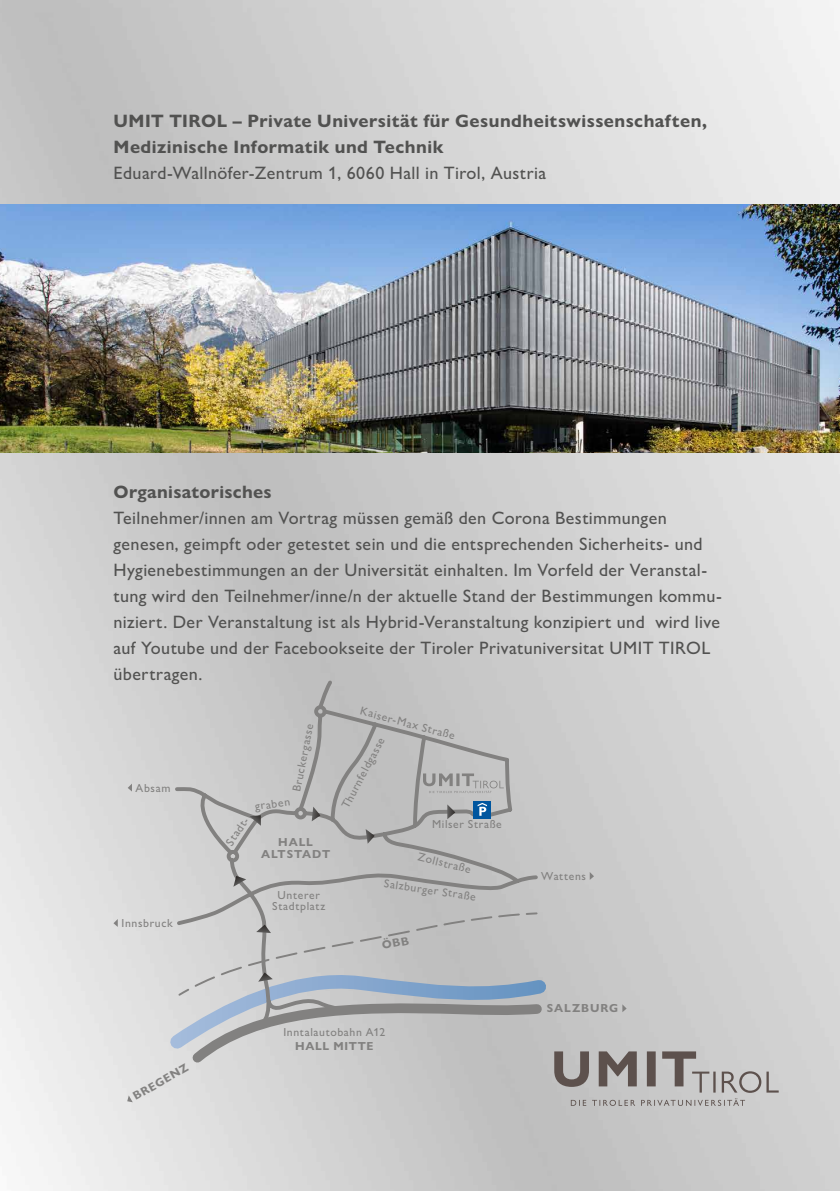
<style>
.page{position:relative;width:840px;height:1191px;background:#fff}
.page>*{position:absolute;margin:0;border:0;box-sizing:border-box;transform-origin:0 0}
.t1{font:500 18px/26px "Gill Sans Nova";letter-spacing:.02em;color:#525251}
.t2{font:700 18px/26px "Gill Sans Nova";letter-spacing:.025em;color:#525251}
.t3{font:500 11.6px/11.6px "Gill Sans Nova";letter-spacing:.055em;color:#828180;text-align:center}
.t4{font:700 11.6px/11.6px "Gill Sans Nova";letter-spacing:.07em;color:#828180;text-align:center}
</style>
<div class="page">
<img style="left:0;top:0;width:839px;height:1191px">
<img style="left:0;top:205px;width:839px;height:247px">
<svg style="left:570px;top:1098px;width:174px;height:8px"></svg>
<svg style="left:173px;top:677px;width:366px;height:234px;background:#c0c0c0"></svg>
<svg style="left:128px;top:783px;width:4px;height:8px"></svg>
<svg style="left:113px;top:919px;width:5px;height:8px"></svg>
<svg style="left:589px;top:872px;width:4px;height:8px"></svg>
<svg style="left:127px;top:1095px;width:6px;height:7px"></svg>
<div style="left:473px;top:801px;width:17px;height:17px;background:#00569f"></div>
<svg style="left:477px;top:803px;width:9px;height:12px"></svg>
<svg style="left:233px;top:876px;width:13px;height:10px"></svg>
<svg style="left:249px;top:815px;width:12px;height:10px"></svg>
<svg style="left:311px;top:806px;width:9px;height:15px"></svg>
<svg style="left:365px;top:829px;width:9px;height:14px"></svg>
<svg style="left:447px;top:804px;width:8px;height:15px"></svg>
<svg style="left:158px;top:911px;width:620px;height:181px;background:#c1c3c4"></svg>
<p class="t2" style="left:113px;top:107px;width:594px">UMIT TIROL – Private Universität für Gesundheitswissenschaften,<br>Medizinische Informatik und Technik</p>
<p class="t1" style="left:113px;top:159px;width:434px">Eduard-Wallnöfer-Zentrum 1, 6060 Hall in Tirol, Austria</p>
<p class="t2" style="left:113px;top:479px;width:160px">Organisatorisches</p>
<p class="t1" style="left:113px;top:505px;width:609px">Teilnehmer/innen am Vortrag müssen gemäß den Corona Bestimmungen genesen, geimpft oder getestet sein und die entsprechenden Sicherheits- und Hygienebestimmungen an der Universität einhalten. Im Vorfeld der Veranstal&shy;tung wird den Teilnehmer/inne/n der aktuelle Stand der Bestimmungen kommu&shy;niziert. Der Veranstaltung ist als Hybrid-Veranstaltung konzipiert und wird live auf Youtube und der Facebookseite der Tiroler Privatuniversitat UMIT TIROL übertragen.</p>
<p class="t3" style="left:362px;top:705px;width:99px;rotate:15deg">Kaiser-Max Straße</p>
<p class="t3" style="left:290px;top:790px;width:71px;rotate:-79deg">Bruckergasse</p>
<p class="t3" style="left:339px;top:804px;width:80px;rotate:-62deg">Thurnfeldgasse</p>
<p class="t3" style="left:135px;top:781px;width:36px">Absam</p>
<p class="t3" style="left:254px;top:800px;width:37px;rotate:-8deg">graben</p>
<p class="t3" style="left:121px;top:917px;width:53px">Innsbruck</p>
<p class="t3" style="left:223px;top:841px;width:35px;rotate:-56deg">Stadt-</p>
<p class="t4" style="left:261px;top:836px;width:71px">HALL<br>ALTSTADT</p>
<p class="t3" style="left:272px;top:889px;width:54px">Unterer<br>Stadtplatz</p>
<p class="t3" style="left:432px;top:818px;width:71px">Milser Straße</p>
<p class="t3" style="left:419px;top:850px;width:56px;rotate:14deg">Zollstraße</p>
<p class="t3" style="left:384px;top:877px;width:94px;rotate:8deg">Salzburger Straße</p>
<p class="t4" style="left:131px;top:1092px;width:63px;rotate:-30deg">BREGENZ</p>
<p class="t3" style="left:283px;top:1026px;width:103px">Inntalautobahn A12</p>
<p class="t4" style="left:295px;top:1040px;width:80px">HALL MITTE</p>
<p class="t3" style="left:541px;top:870px;width:46px">Wattens</p>
<p class="t4" style="left:546px;top:1002px;width:73px">SALZBURG</p>
</div>
